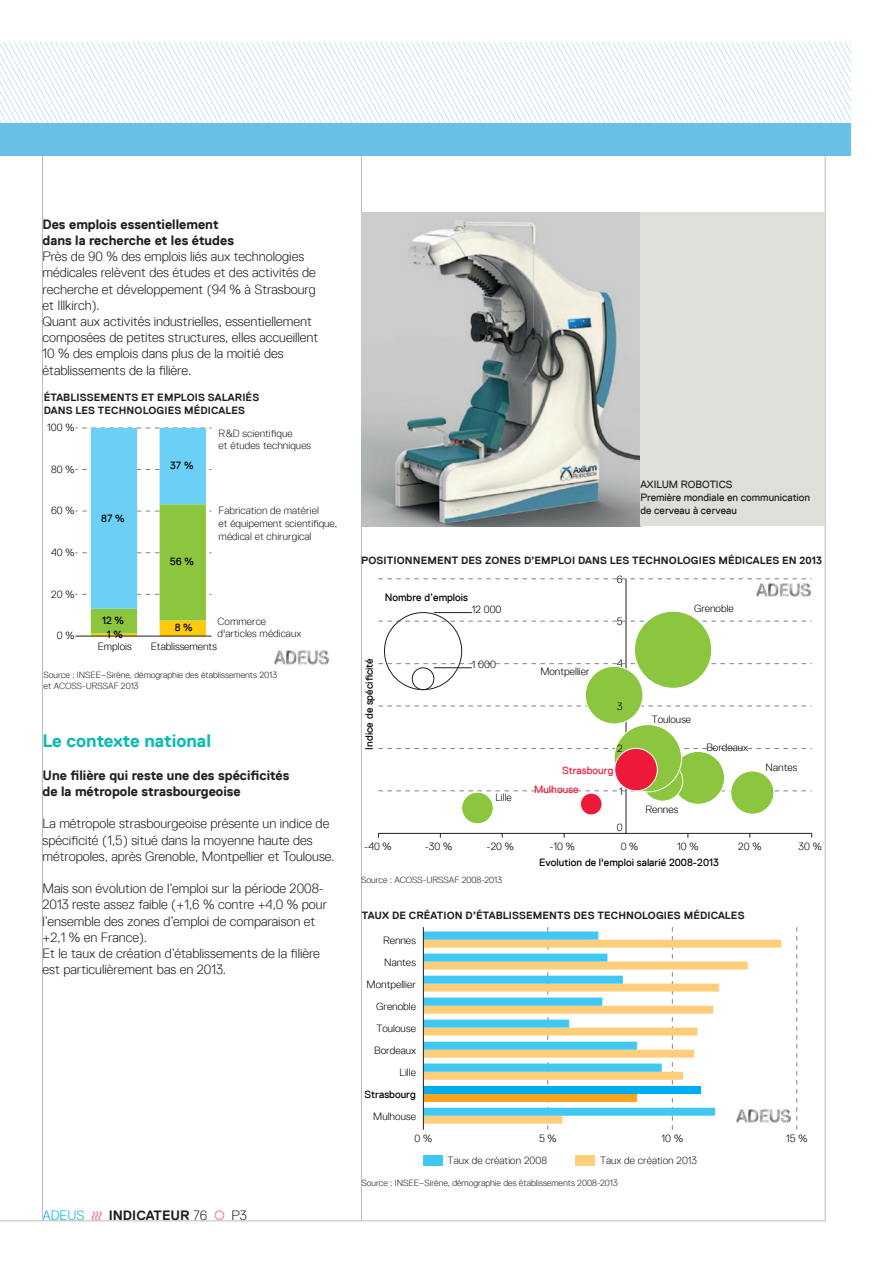
<style>
.page{position:relative;width:893px;height:1263px;background:#fff}
.page>*{position:absolute;margin:0;border:0;box-sizing:border-box;transform-origin:0 0}
.t1{font:700 18px "Replica";color:#10bab2}
.t2{font:300 13.5px/16.2px "Replica";color:#231f20}
.t3{font:700 13.5px/16.2px "Replica";color:#231f20}
.t4{font:300 13.5px "Replica";color:#01addd}
.t5{font:300 10.5px "Replica";color:#000001}
.t6{font:700 10.5px/12.6px "Replica";letter-spacing:.01em;color:#231f20}
.t7{font:300 10.5px/12.6px "Replica";color:#231f20}
.t8{font:10.5px "Replica";color:#000001}
.t9{font:10.5px/12.6px "Replica";color:#231f20}
.t10{font:10.5px "Replica";color:#ed1a3a}
.t11{font:300 9px/10.8px "Replica";color:#231f20}
.s1{font-weight:300}
</style>
<div class="page">
<svg style="left:92px;top:1211px;width:10px;height:9px"></svg>
<svg style="left:214px;top:1210px;width:11px;height:10px"></svg>
<hr style="left:0;top:1220px;width:825px;height:1px;background:#bcbdc0">
<hr style="left:361px;top:155px;width:1px;height:1066px;background:#bcbdc0">
<hr style="left:825px;top:155px;width:1px;height:1066px;background:#bcbdc0">
<hr style="left:42px;top:155px;width:1px;height:1066px;background:#bcbdc0">
<div style="left:0;top:122px;width:850px;height:33px;background:#69bfe8"></div>
<svg style="left:0;top:43px;width:848px;height:80px"></svg>
<svg style="left:848px;top:47px;width:2px;height:76px"></svg>
<hr style="left:626px;top:579px;width:1px;height:254px;background:#231f20">
<svg style="left:378px;top:578px;width:434px;height:1px"></svg>
<svg style="left:378px;top:621px;width:434px;height:1px"></svg>
<svg style="left:378px;top:663px;width:434px;height:1px"></svg>
<svg style="left:378px;top:706px;width:434px;height:1px"></svg>
<svg style="left:378px;top:748px;width:434px;height:1px"></svg>
<svg style="left:378px;top:791px;width:434px;height:1px"></svg>
<svg style="left:461px;top:611px;width:313px;height:213px"></svg>
<div style="left:615px;top:748px;width:42px;height:43px;background:#ed1a3a;border-radius:50%"></div>
<div style="left:615px;top:748px;width:42px;height:43px;border:1px solid #fff;border-radius:50%"></div>
<div style="left:580px;top:793px;width:22px;height:22px;background:#ed1a3a;border-radius:50%"></div>
<div style="left:580px;top:793px;width:22px;height:22px;border:1px solid #fff;border-radius:50%"></div>
<hr style="left:378px;top:833px;width:434px;height:1px;background:#231f20">
<img style="left:756px;top:583px;width:56px;height:14px">
<div style="left:412px;top:668px;width:22px;height:22px;border:1px solid #231f20;border-radius:50%"></div>
<hr style="left:434px;top:612px;width:38px;height:1px;background:#231f20">
<hr style="left:434px;top:667px;width:38px;height:1px;background:#231f20">
<svg style="left:75px;top:428px;width:137px;height:208px"></svg>
<hr style="left:75px;top:636px;width:137px;height:1px;background:#231f20">
<img style="left:274px;top:650px;width:56px;height:15px">
<img style="left:362px;top:213px;width:278px;height:313px">
<div style="left:640px;top:213px;width:185px;height:313px;background:#dfded8"></div>
<img style="left:781px;top:1109px;width:11px;height:14px">
<svg style="left:797px;top:927px;width:1px;height:203px"></svg>
<svg style="left:424px;top:940px;width:357px;height:184px"></svg>
<svg style="left:424px;top:931px;width:291px;height:185px"></svg>
<hr style="left:423px;top:927px;width:1px;height:203px;background:#231f20">
<div style="left:423px;top:1155px;width:19px;height:11px;background:#40c7f4"></div>
<div style="left:576px;top:1155px;width:19px;height:11px;background:#fece7a"></div>
<p class="t3" style="left:43px;top:216px;width:193px">DES EMPLOIS ESSENTIELLEMENT<br>DANS LA RECHERCHE ET LES ÉTUDES</p>
<p class="t2" style="left:43px;top:248px;width:277px">Près de 90 % des emplois liés aux technologies médicales relèvent des études et des activités de recherche et développement (94 % à Strasbourg et Illkirch).<br>Quant aux activités industrielles, essentiellement composées de petites structures, elles accueillent 10 % des emplois dans plus de la moitié des établissements de la filière.</p>
<p class="t6" style="left:44px;top:391px;width:217px">ÉTABLISSEMENTS ET EMPLOIS SALARIÉS<br>DANS LES TECHNOLOGIES MÉDICALES</p>
<p class="t5" style="left:47px;top:422px;width:29px">100 %</p>
<p class="t5" style="left:51px;top:463px;width:25px">80 %</p>
<p class="t5" style="left:51px;top:505px;width:25px">60 %</p>
<p class="t5" style="left:51px;top:546px;width:25px">40 %</p>
<p class="t5" style="left:51px;top:588px;width:25px">20 %</p>
<p class="t5" style="left:57px;top:630px;width:19px">0 %</p>
<p class="t8" style="left:101px;top:514px;width:25px">87 %</p>
<p class="t8" style="left:102px;top:617px;width:23px">12 %</p>
<p class="t8" style="left:107px;top:630px;width:18px">1 %</p>
<p class="t8" style="left:170px;top:462px;width:25px">37 %</p>
<p class="t8" style="left:170px;top:558px;width:26px">56 %</p>
<p class="t8" style="left:175px;top:624px;width:20px">8 %</p>
<p class="t7" style="left:219px;top:427px;width:94px">r&amp;D scientifique<br>et études techniques</p>
<p class="t7" style="left:219px;top:504px;width:120px">Fabrication de matériel<br>et équipement scientifique, médical et chirurgical</p>
<p class="t7" style="left:218px;top:615px;width:85px">commerce d'articles médicaux</p>
<p class="t5" style="left:98px;top:640px;width:35px">emplois</p>
<p class="t5" style="left:151px;top:640px;width:68px">etablissements</p>
<p class="t11" style="left:44px;top:669px;width:235px">Source : INSEE–Sirène, démographie des établissements 2013 et ACOSS-URSSAF 2013</p>
<h1 class="t1" style="left:43px;top:731px;width:170px">LE CONTEXTE NATIONAL</h1>
<p class="t3" style="left:43px;top:767px;width:248px">UNE FILIÈRE QUI RESTE UNE DES SPÉCIFICITÉS<br>DE LA MÉTROPOLE STRASBOURGEOISE</p>
<p class="t2" style="left:43px;top:815px;width:294px">La métropole strasbourgeoise présente un indice de spécificité (1,5) situé dans la moyenne haute des métropoles, après Grenoble, Montpellier et Toulouse.</p>
<p class="t2" style="left:43px;top:880px;width:286px">Mais son évolution de l’emploi sur la période 2008- 2013 reste assez faible (+1,6 % contre +4,0 % pour l’ensemble des zones d’emploi de comparaison et +2,1 % en France).<br>Et le taux de création d’établissements de la filière est particulièrement bas en 2013.</p>
<p class="t4" style="left:43px;top:1208px;width:43px">ADeUS</p>
<p class="t3" style="left:109px;top:1207px;width:100px">INDICATEUR <span class="s1">76</span></p>
<p class="t2" style="left:232px;top:1207px;width:17px">P3</p>
<p class="t9" style="left:640px;top:478px;width:171px">AXILUM ROBOTICS<br>Première mondiale en communication de cerveau à cerveau</p>
<p class="t6" style="left:361px;top:554px;width:462px">POSITIONNEMENT DES ZONES D’EMPLOI DANS LES TECHNOLOGIES MÉDICALES EN 2013</p>
<p class="t8" style="left:385px;top:593px;width:85px">Nombre d’emplois</p>
<p class="t5" style="left:472px;top:603px;width:31px">12 000</p>
<p class="t8" style="left:365px;top:749px;width:93px;rotate:-90deg">Indice de spécificité</p>
<p class="t5" style="left:472px;top:658px;width:26px">1 000</p>
<p class="t5" style="left:495px;top:792px;width:18px">Lille</p>
<p class="t5" style="left:540px;top:665px;width:51px">montpellier</p>
<p class="t5" style="left:617px;top:573px;width:7px">6</p>
<p class="t5" style="left:617px;top:616px;width:7px">5</p>
<p class="t5" style="left:617px;top:658px;width:7px">4</p>
<p class="t5" style="left:617px;top:700px;width:7px">3</p>
<p class="t5" style="left:617px;top:743px;width:7px">2</p>
<p class="t5" style="left:694px;top:602px;width:41px">Grenoble</p>
<p class="t5" style="left:652px;top:713px;width:41px">Toulouse</p>
<p class="t5" style="left:706px;top:742px;width:43px">bordeaux</p>
<p class="t10" style="left:562px;top:767px;width:53px">Strasbourg</p>
<p class="t5" style="left:766px;top:762px;width:33px">nantes</p>
<p class="t5" style="left:645px;top:803px;width:34px">rennes</p>
<p class="t10" style="left:534px;top:785px;width:46px">Mulhouse</p>
<p class="t5" style="left:619px;top:785px;width:5px">1</p>
<p class="t5" style="left:617px;top:821px;width:7px">0</p>
<p class="t5" style="left:364px;top:840px;width:29px">-40 %</p>
<p class="t5" style="left:425px;top:840px;width:29px">-30 %</p>
<p class="t5" style="left:487px;top:840px;width:29px">-20 %</p>
<p class="t5" style="left:549px;top:840px;width:27px">-10 %</p>
<p class="t5" style="left:621px;top:840px;width:19px">0 %</p>
<p class="t5" style="left:677px;top:840px;width:23px">10 %</p>
<p class="t5" style="left:738px;top:840px;width:25px">20 %</p>
<p class="t5" style="left:798px;top:840px;width:25px">30 %</p>
<p class="t11" style="left:361px;top:874px;width:142px">Source : ACOSS-URSSAF 2008-2013</p>
<p class="t8" style="left:539px;top:859px;width:181px">Evolution de l'emploi salarié 2008-2013</p>
<p class="t6" style="left:362px;top:909px;width:384px">TAUX DE CRÉATION D’ÉTABLISSEMENTS DES TECHNOLOGIES MÉDICALES</p>
<p class="t5" style="left:383px;top:934px;width:34px">rennes</p>
<p class="t5" style="left:384px;top:956px;width:33px">nantes</p>
<p class="t5" style="left:367px;top:979px;width:51px">montpellier</p>
<p class="t5" style="left:376px;top:1001px;width:41px">Grenoble</p>
<p class="t5" style="left:376px;top:1023px;width:41px">Toulouse</p>
<p class="t5" style="left:374px;top:1045px;width:43px">bordeaux</p>
<p class="t5" style="left:400px;top:1067px;width:18px">Lille</p>
<p class="t8" style="left:365px;top:1091px;width:53px">Strasbourg</p>
<p class="t5" style="left:373px;top:1111px;width:44px">mulhouse</p>
<p class="t5" style="left:415px;top:1132px;width:19px">0 %</p>
<p class="t5" style="left:539px;top:1132px;width:19px">5 %</p>
<p class="t5" style="left:662px;top:1132px;width:23px">10 %</p>
<p class="t5" style="left:786px;top:1132px;width:23px">15 %</p>
<p class="t7" style="left:448px;top:1154px;width:101px">Taux de création 2008</p>
<p class="t7" style="left:600px;top:1154px;width:99px">Taux de création 2013</p>
<p class="t11" style="left:362px;top:1177px;width:258px">Source : INSEE–Sirène, démographie des établissements 2008-2013</p>
</div>
